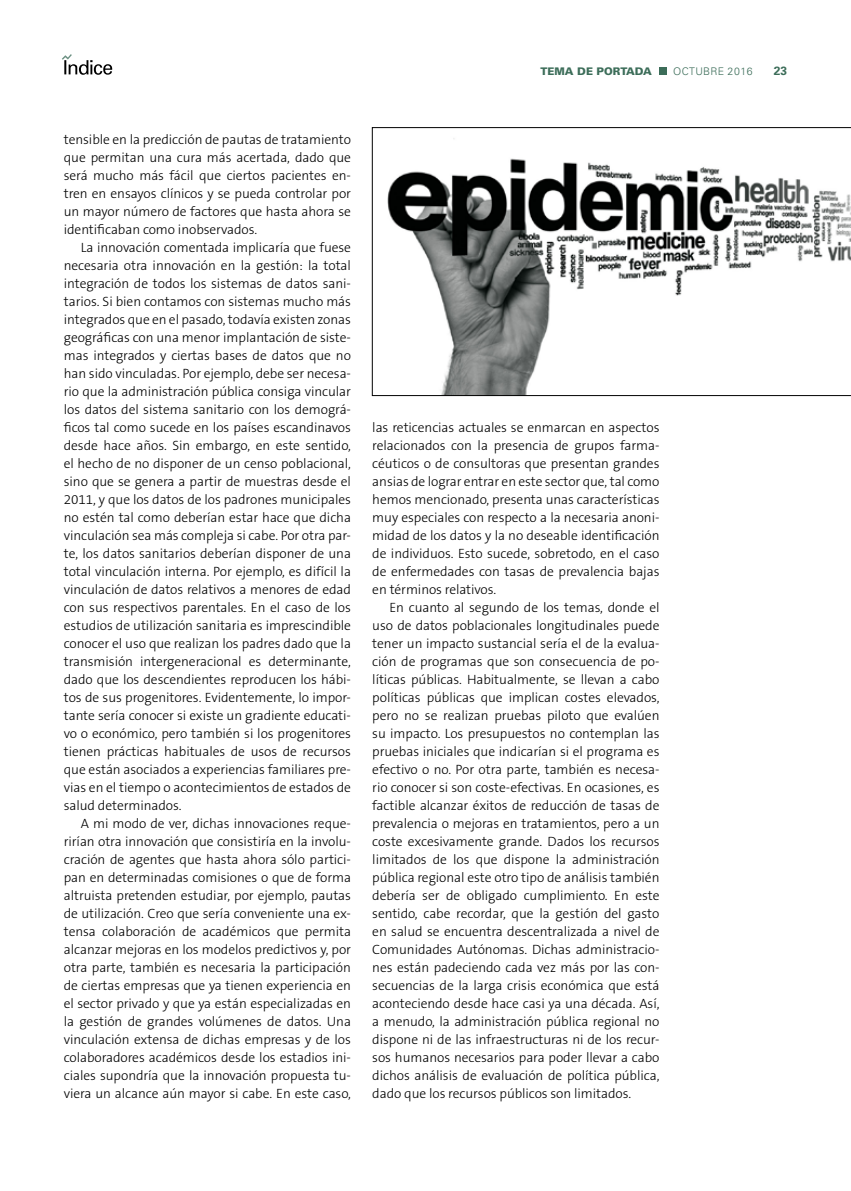
<style>
.page{position:relative;width:851px;height:1191px;background:#fff}
.page>*{position:absolute;margin:0;border:0;box-sizing:border-box;transform-origin:0 0}
.t1{font:300 13.5px/18px "The Sans B3";letter-spacing:-.005em;color:#000;text-align:justify}
.t2{font:700 12px "Univers";color:#3c6d59}
.t3{font:900 10.5px "Univers";color:#3c6d59}
.t4{font:300 10.5px "Univers";color:#3c6d59}
</style>
<div class="page">
<svg style="left:62px;top:54px;width:50px;height:21px"></svg>
<div style="left:658px;top:67px;width:8px;height:8px;background:#3c6d59"></div>
<svg style="left:372px;top:127px;width:478px;height:269px"></svg>
<p class="t3" style="left:540px;top:64px;width:25px">TEMA</p>
<p class="t3" style="left:577px;top:64px;width:76px">DE PORTADA</p>
<p class="t4" style="left:673px;top:65px;width:9px">OCTUBRE</p>
<p class="t4" style="left:727px;top:65px;width:27px">2016</p>
<p class="t2" style="left:773px;top:64px;width:15px">23</p>
<p class="t1" style="left:64px;top:131px;width:289px">tensible en la predicción de pautas de tratamiento que permitan una cura más acertada, dado que será mucho más fácil que ciertos pacientes en&shy;tren en ensayos clínicos y se pueda controlar por un mayor número de factores que hasta ahora se identificaban como inobservados.</p>
<p class="t1" style="left:64px;top:239px;width:289px;text-indent:17px">La innovación comentada implicaría que fuese necesaria otra innovación en la gestión: la total integración de todos los sistemas de datos sani&shy;tarios. Si bien contamos con sistemas mucho más integrados que en el pasado, todavía existen zonas geográficas con una menor implantación de siste&shy;mas integrados y ciertas bases de datos que no han sido vinculadas. Por ejemplo, debe ser necesa&shy;rio que la administración pública consiga vincular los datos del sistema sanitario con los demográ&shy;ficos tal como sucede en los países escandinavos desde hace años. Sin embargo, en este sentido, el hecho de no disponer de un censo poblacional, sino que se genera a partir de muestras desde el 2011, y que los datos de los padrones municipales no estén tal como deberían estar hace que dicha vinculación sea más compleja si cabe. Por otra par&shy;te, los datos sanitarios deberían disponer de una total vinculación interna. Por ejemplo, es difícil la vinculación de datos relativos a menores de edad con sus respectivos parentales. En el caso de los estudios de utilización sanitaria es imprescindible conocer el uso que realizan los padres dado que la transmisión intergeneracional es determinante, dado que los descendientes reproducen los hábi&shy;tos de sus progenitores. Evidentemente, lo impor&shy;tante sería conocer si existe un gradiente educati&shy;vo o económico, pero también si los progenitores tienen prácticas habituales de usos de recursos que están asociados a experiencias familiares pre&shy;vias en el tiempo o acontecimientos de estados de salud determinados.</p>
<p class="t1" style="left:64px;top:815px;width:289px;text-indent:17px">A mi modo de ver, dichas innovaciones reque&shy;rirían otra innovación que consistiría en la involu&shy;cración de agentes que hasta ahora sólo partici&shy;pan en determinadas comisiones o que de forma altruista pretenden estudiar, por ejemplo, pautas de utilización. Creo que sería conveniente una ex&shy;tensa colaboración de académicos que permita alcanzar mejoras en los modelos predictivos y, por otra parte, también es necesaria la participación de ciertas empresas que ya tienen experiencia en el sector privado y que ya están especializadas en la gestión de grandes volúmenes de datos. Una vinculación extensa de dichas empresas y de los colaboradores académicos desde los estadios ini&shy;ciales supondría que la innovación propuesta tu&shy;viera un alcance aún mayor si cabe. En este caso,</p>
<p class="t1" style="left:372px;top:419px;width:289px">las reticencias actuales se enmarcan en aspectos relacionados con la presencia de grupos farma&shy;céuticos o de consultoras que presentan grandes ansias de lograr entrar en este sector que, tal como hemos mencionado, presenta unas características muy especiales con respecto a la necesaria anoni&shy;midad de los datos y la no deseable identificación de individuos. Esto sucede, sobretodo, en el caso de enfermedades con tasas de prevalencia bajas en términos relativos.</p>
<p class="t1" style="left:372px;top:599px;width:289px;text-indent:17px">En cuanto al segundo de los temas, donde el uso de datos poblacionales longitudinales puede tener un impacto sustancial sería el de la evalua&shy;ción de programas que son consecuencia de po&shy;líticas públicas. Habitualmente, se llevan a cabo políticas públicas que implican costes elevados, pero no se realizan pruebas piloto que evalúen su impacto. Los presupuestos no contemplan las pruebas iniciales que indicarían si el programa es efectivo o no. Por otra parte, también es necesa&shy;rio conocer si son coste-efectivas. En ocasiones, es factible alcanzar éxitos de reducción de tasas de prevalencia o mejoras en tratamientos, pero a un coste excesivamente grande. Dados los recursos limitados de los que dispone la administración pública regional este otro tipo de análisis también debería ser de obligado cumplimiento. En este sentido, cabe recordar, que la gestión del gasto en salud se encuentra descentralizada a nivel de Comunidades Autónomas. Dichas administracio&shy;nes están padeciendo cada vez más por las con&shy;secuencias de la larga crisis económica que está aconteciendo desde hace casi ya una década. Así, a menudo, la administración pública regional no dispone ni de las infraestructuras ni de los recur&shy;sos humanos necesarios para poder llevar a cabo dichos análisis de evaluación de política pública, dado que los recursos públicos son limitados.</p>
</div>
